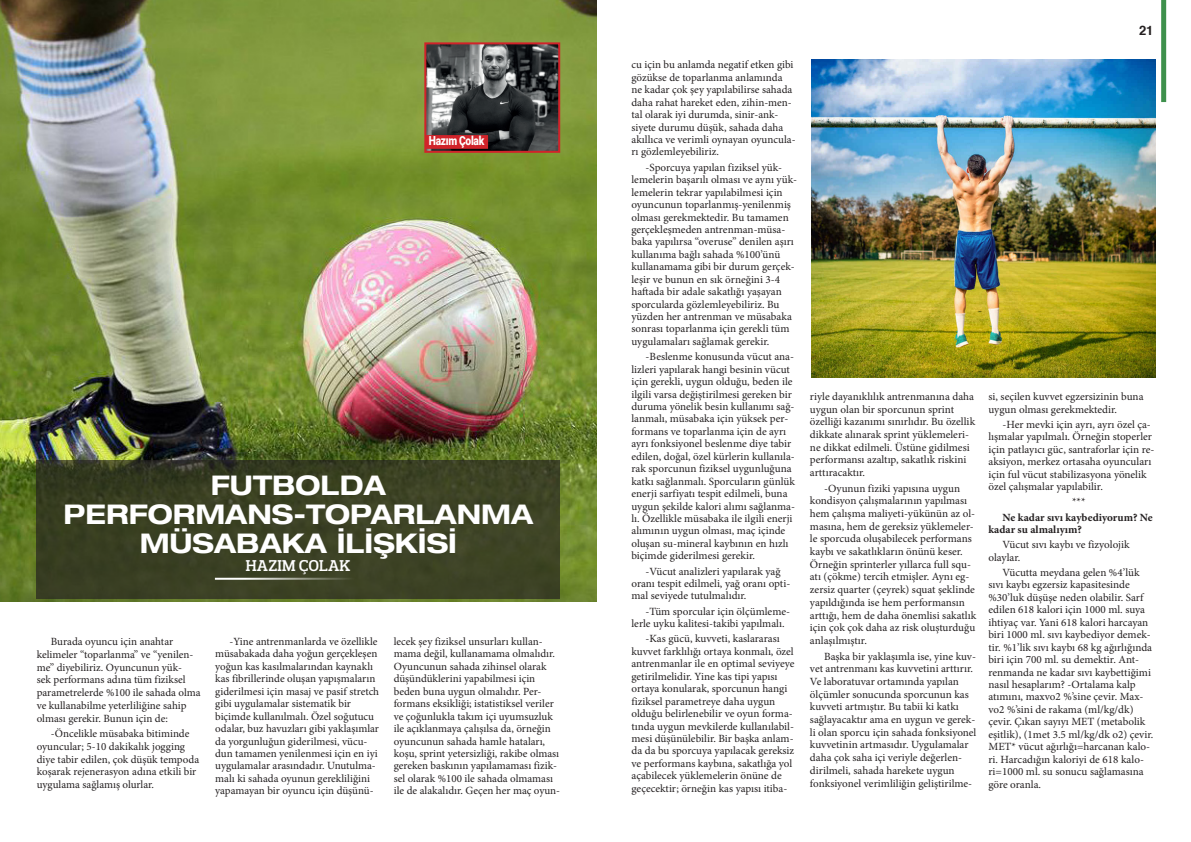
<style>
.page{position:relative;width:1191px;height:842px;background:#fff}
.page>*{position:absolute;margin:0;border:0;box-sizing:border-box;transform-origin:0 0}
.t1{font:700 expanded 27px/29px "Helvetica Neue LT Com";color:#fff;text-align:center}
.t2{font:600 16px "Prelo Slab";letter-spacing:.015em;color:#fff}
.t3{font:700 13px "Helvetica";color:#231f20}
.t4{font:900 12.5px "Roboto";letter-spacing:-.03em;color:#fff;scale:.82 1}
.t5{font:11px/12.4px "Minion Pro";color:#231f20}
.t6{font:700 11px/12.4px "Minion Pro";color:#231f20}
</style>
<div class="page">
<div style="left:1161px;top:0;width:5px;height:102px;background:#3e904c"></div>
<img style="left:0;top:0;width:597px;height:602px">
<div style="left:37px;top:461px;width:523px;height:138px;background:#3b4124"></div>
<img style="left:811px;top:59px;width:344px;height:319px">
<hr style="left:215px;top:578px;width:165px;height:2px;background:#fff">
<img style="left:427px;top:45px;width:130px;height:105px">
<div style="left:424px;top:42px;width:136px;height:111px;border:2px solid #d1232a"></div>
<div style="left:425px;top:135px;width:63px;height:14px;background:#d1232a"></div>
<p class="t4" style="left:429px;top:132px;width:69px">Hazım Çolak</p>
<p class="t1" style="left:211px;top:469px;width:176px">FUTBOLDA</p>
<p class="t1" style="left:64px;top:498px;width:471px">PERFORMANS-TOPARLANMA<br>MÜSABAKA ILIŞKISI</p>
<p class="t2" style="left:246px;top:556px;width:106px">HAZIM ÇOLAK</p>
<p class="t5" style="left:37px;top:635px;width:165px;line-height:12.8px;text-indent:14px">Burada oyuncu için anahtar kelimeler “toparlanma” ve “yenilen&shy;me” diyebiliriz. Oyuncunun yük-<br>sek performans adına tüm fiziksel parametrelerde %100 ile sahada olma ve kullanabilme yeterliliğine sahip olması gerekir. Bunun için de:</p>
<p class="t5" style="left:37px;top:727px;width:164px;line-height:12.8px;text-indent:14px">-Öncelikle müsabaka bitiminde oyuncular; 5-10 dakikalık jogging diye tabir edilen, çok düşük tempoda koşarak rejenerasyon adına etkili bir uygulama sağlamış olurlar.</p>
<p class="t5" style="left:215px;top:635px;width:165px;text-indent:14px">-Yine antrenmanlarda ve özellikle müsabakada daha yoğun gerçekleşen yoğun kas kasılmalarından kaynaklı kas fibrillerinde oluşan yapışmaların giderilmesi için masaj ve pasif stretch gibi uygulamalar sistematik bir biçimde kullanılmalı. Özel soğutucu odalar, buz havuzları gibi yaklaşımlar da yorgunluğun giderilmesi, vücu&shy;dun tamamen yenilenmesi için en iyi uygulamalar arasındadır. Unutulma&shy;malı ki sahada oyunun gerekliliğini yapamayan bir oyuncu için düşünü-</p>
<p class="t5" style="left:394px;top:635px;width:168px">lecek şey fiziksel unsurları kullan&shy;mama değil, kullanamama olmalıdır.<br>Oyuncunun sahada zihinsel olarak düşündüklerini yapabilmesi için beden buna uygun olmalıdır. Per&shy;formans eksikliği; istatistiksel veriler ve çoğunlukla takım içi uyumsuzluk ile açıklanmaya çalışılsa da, örneğin oyuncunun sahada hamle hataları, koşu, sprint yetersizliği, rakibe olması gereken baskının yapılamaması fizik&shy;sel olarak %100 ile sahada olmaması ile de alakalıdır. Geçen her maç oyun-</p>
<p class="t5" style="left:631px;top:59px;width:166px">cu için bu anlamda negatif etken gibi gözükse de toparlanma anlamında ne kadar çok şey yapılabilirse sahada daha rahat hareket eden, zihin-men&shy;tal olarak iyi durumda, sinir-ank&shy;siyete durumu düşük, sahada daha akıllıca ve verimli oynayan oyuncula&shy;rı gözlemleyebiliriz.</p>
<p class="t5" style="left:631px;top:161px;width:167px;text-indent:14px">-Sporcuya yapılan fiziksel yük&shy;lemelerin başarılı olması ve aynı yük&shy;lemelerin tekrar yapılabilmesi için oyuncunun toparlanmış-yenilenmiş olması gerekmektedir. Bu tamamen gerçekleşmeden antrenman-müsa&shy;baka yapılırsa “overuse” denilen aşırı kullanıma bağlı sahada %100’ünü kullanamama gibi bir durum gerçek&shy;leşir ve bunun en sık örneğini 3-4 haftada bir adale sakatlığı yaşayan sporcularda gözlemleyebiliriz. Bu yüzden her antrenman ve müsabaka sonrası toparlanma için gerekli tüm uygulamaları sağlamak gerekir.</p>
<p class="t5" style="left:631px;top:351px;width:165px;text-indent:14px">-Beslenme konusunda vücut ana&shy;lizleri yapılarak hangi besinin vücut için gerekli, uygun olduğu, beden ile ilgili varsa değiştirilmesi gereken bir duruma yönelik besin kullanımı sağ&shy;lanmalı, müsabaka için yüksek per&shy;formans ve toparlanma için de ayrı ayrı fonksiyonel beslenme diye tabir edilen, doğal, özel kürlerin kullanıla&shy;rak sporcunun fiziksel uygunluğuna katkı sağlanmalı. Sporcuların günlük enerji sarfiyatı tespit edilmeli, buna uygun şekilde kalori alımı sağlanma&shy;lı. Özellikle müsabaka ile ilgili enerji alımının uygun olması, maç içinde oluşan su-mineral kaybının en hızlı biçimde giderilmesi gerekir.</p>
<p class="t5" style="left:631px;top:565px;width:160px;text-indent:14px">-Vücut analizleri yapılarak yağ oranı tespit edilmeli, yağ oranı opti&shy;mal seviyede tutulmalıdır.</p>
<p class="t5" style="left:631px;top:605px;width:160px;text-indent:14px">-Tüm sporcular için ölçümleme&shy;lerle uyku kalitesi-takibi yapılmalı.</p>
<p class="t5" style="left:631px;top:633px;width:165px;text-indent:14px">-Kas gücü, kuvveti, kaslararası kuvvet farklılığı ortaya konmalı, özel antrenmanlar ile en optimal seviyeye getirilmelidir. Yine kas tipi yapısı ortaya konularak, sporcunun hangi fiziksel parametreye daha uygun olduğu belirlenebilir ve oyun forma&shy;tında uygun mevkilerde kullanılabil&shy;mesi düşünülebilir. Bir başka anlam&shy;da da bu sporcuya yapılacak gereksiz ve performans kaybına, sakatlığa yol açabilecek yüklemelerin önüne de geçecektir; örneğin kas yapısı itiba-</p>
<p class="t3" style="left:1139px;top:20px;width:16px">21</p>
<p class="t5" style="left:810px;top:390px;width:167px;line-height:12.7px">riyle dayanıklılık antrenmanına daha uygun olan bir sporcunun sprint özelliği kazanımı sınırlıdır. Bu özellik dikkate alınarak sprint yüklemeleri&shy;ne dikkat edilmeli. Üstüne gidilmesi performansı azaltıp, sakatlık riskini arttıracaktır.</p>
<p class="t5" style="left:810px;top:482px;width:168px;line-height:12.7px;text-indent:14px">-Oyunun fiziki yapısına uygun kondisyon çalışmalarının yapılması hem çalışma maliyeti-yükünün az ol&shy;masına, hem de gereksiz yüklemeler&shy;le sporcuda oluşabilecek performans kaybı ve sakatlıkların önünü keser.<br>Örneğin sprinterler yıllarca full squ&shy;atı (çökme) tercih etmişler. Aynı eg&shy;zersiz quarter (çeyrek) squat şeklinde yapıldığında ise hem performansın arttığı, hem de daha önemlisi sakatlık için çok çok daha az risk oluşturduğu anlaşılmıştır.</p>
<p class="t5" style="left:810px;top:650px;width:168px;line-height:12.7px;text-indent:14px">Başka bir yaklaşımla ise, yine kuv&shy;vet antrenmanı kas kuvvetini arttırır.<br>Ve laboratuvar ortamında yapılan ölçümler sonucunda sporcunun kas kuvveti artmıştır. Bu tabii ki katkı sağlayacaktır ama en uygun ve gerek&shy;li olan sporcu için sahada fonksiyonel kuvvetinin artmasıdır. Uygulamalar daha çok saha içi veriyle değerlen&shy;dirilmeli, sahada harekete uygun fonksiyonel verimliliğin geliştirilme-</p>
<p class="t5" style="left:988px;top:390px;width:157px">si, seçilen kuvvet egzersizinin buna uygun olması gerekmektedir.</p>
<p class="t5" style="left:988px;top:418px;width:167px;text-indent:14px">-Her mevki için ayrı, ayrı özel ça&shy;lışmalar yapılmalı. Örneğin stoperler için patlayıcı güc, santraforlar için re&shy;aksiyon, merkez ortasaha oyuncuları için ful vücut stabilizasyona yönelik özel çalışmalar yapılabilir.</p>
<p class="t5" style="left:1072px;top:496px;width:15px">***</p>
<p class="t6" style="left:988px;top:511px;width:166px;text-indent:14px">Ne kadar sıvı kaybediyorum? Ne kadar su almalıyım?</p>
<p class="t5" style="left:988px;top:539px;width:143px;text-indent:14px">Vücut sıvı kaybı ve fizyolojik olaylar.</p>
<p class="t5" style="left:988px;top:566px;width:166px;text-indent:14px">Vücutta meydana gelen %4’lük sıvı kaybı egzersiz kapasitesinde %30’luk düşüşe neden olabilir. Sarf edilen 618 kalori için 1000 ml. suya ihtiyaç var. Yani 618 kalori harcayan biri 1000 ml. sıvı kaybediyor demek&shy;tir. %1’lik sıvı kaybı 68 kg ağırlığında biri için 700 ml. su demektir. Ant&shy;renmanda ne kadar sıvı kaybettiğimi nasıl hesaplarım? -Ortalama kalp atımını, maxvo2 %’sine çevir. Max&shy;vo2 %’sini de rakama (ml/kg/dk) çevir. Çıkan sayıyı MET (metabolik eşitlik), (1met 3.5 ml/kg/dk o2) çevir.<br>MET* vücut ağırlığı=harcanan kalo&shy;ri. Harcadığın kaloriyi de 618 kalo&shy;ri=1000 ml. su sonucu sağlamasına göre oranla.</p>
</div>
